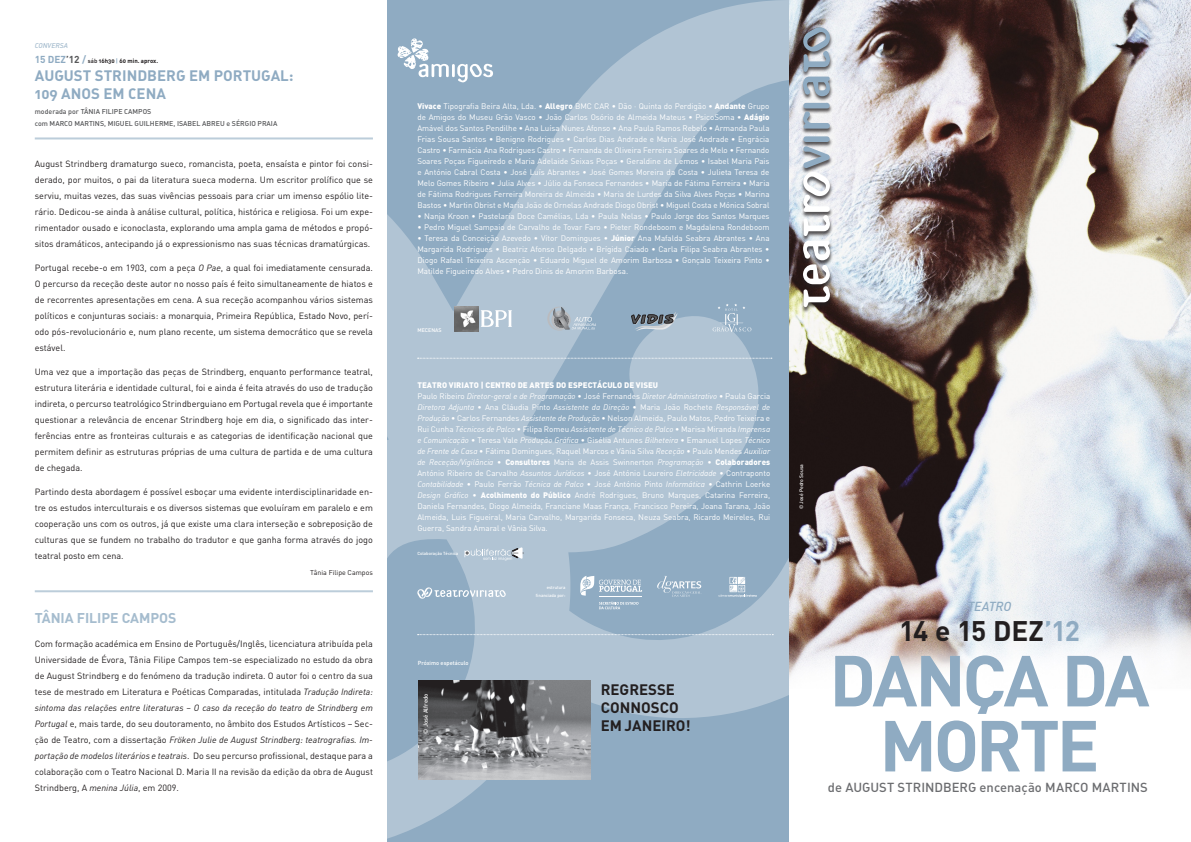
<style>
.page{position:relative;width:1191px;height:842px;background:#fff}
.page>*{position:absolute;margin:0;border:0;box-sizing:border-box;transform-origin:0 0}
.t1{font:700 28px "DIN";letter-spacing:-.045em;color:#231f20}
.t2{font:15px "DIN Bold Alternate";color:#8fabc2}
.t3{font:700 15px "DIN";color:#231f20}
.t4{font:700 14px "DIN";letter-spacing:-.005em;color:#a5bcce}
.t5{font:13px "DIN Medium Alternate";color:#6c6d70}
.t6{font:13px "DIN Medium Italic Alt";letter-spacing:-.01em;color:#8fabc2}
.t7{font:9px/16px "DIN";color:#231f20;text-align:justify}
.t8{font:8px/11px "DIN";color:#fff;text-align:justify}
.t9{font:900 8px "DIN";color:#fff}
.t10{font:7px "DIN Medium Alternate";color:#57585a}
.t11{font:7px "DIN";color:#231f20}
.t12{font:7px "DIN Medium Italic Alt";color:#a5bcce}
.t13{font:6px "DIN Bold Alternate";color:#231f20}
.t14{font:500 6px "DIN";letter-spacing:-.005em;color:#fff}
.t15{font:500 5.8px "DIN";letter-spacing:-.005em;color:#fff}
.t16{font:500 5.3px "DIN";color:#fff}
.t17{font:5px "DIN Medium Alternate";color:#fff}
.t18{font:500 4.4px "DIN";color:#fff}
.s1{font-family:"DIN";font-weight:700;font-size:10px;color:#8fabc2}
.s2{font-family:"DIN";font-weight:700;font-size:10px;color:#57585a}
.s3{font-size:10px;color:#8fabc2}
.s4{font-family:"DIN";font-weight:500}
.s5{color:#8fabc2}
.s6{font-style:italic}
.s7{font-weight:900}
.s8{font-family:"DIN Regular Italic Alt"}
</style>
<div class="page">
<img style="left:789px;top:0;width:402px;height:772px">
<svg style="left:387px;top:0;width:402px;height:842px;background:#9fb7ca"></svg>
<svg style="left:397px;top:38px;width:96px;height:44px;background:#a5bbce"></svg>
<svg style="left:417px;top:358px;width:355px;height:1px"></svg>
<svg style="left:417px;top:634px;width:356px;height:1px"></svg>
<svg style="left:464px;top:547px;width:60px;height:14px"></svg>
<svg style="left:417px;top:587px;width:89px;height:12px"></svg>
<svg style="left:657px;top:576px;width:44px;height:21px"></svg>
<svg style="left:718px;top:577px;width:38px;height:20px"></svg>
<svg style="left:580px;top:576px;width:62px;height:33px;background:#a7bdcf"></svg>
<svg style="left:547px;top:307px;width:49px;height:24px"></svg>
<svg style="left:631px;top:311px;width:46px;height:20px"></svg>
<svg style="left:712px;top:304px;width:39px;height:28px"></svg>
<img style="left:454px;top:306px;width:24px;height:25px">
<svg style="left:480px;top:310px;width:32px;height:17px"></svg>
<div style="left:800px;top:27px;width:33px;height:286px;background:#231f20;opacity:.75"></div>
<svg style="left:801px;top:26px;width:30px;height:281px"></svg>
<svg style="left:885px;top:720px;width:210px;height:52px"></svg>
<svg style="left:835px;top:655px;width:314px;height:59px"></svg>
<hr style="left:35px;top:590px;width:338px;height:2px;background:#bccdda">
<hr style="left:35px;top:137px;width:338px;height:2px;background:#bccdda">
<img style="left:418px;top:680px;width:172px;height:99px">
<p class="t12" style="left:35px;top:41px;width:35px">CONVERSA</p>
<p class="t13" style="left:35px;top:57px;width:125px"><span class="s1">15 DEZ</span><span class="s2">’12</span> <span class="s3">/</span> <span class="s4">sáb</span> 16h30 <span class="s5">|</span> 60 min. aprox.</p>
<p class="t2" style="left:35px;top:66px;width:260px">AUGUST STRINDBERG EM PORTUGAL:</p>
<p class="t2" style="left:35px;top:84px;width:133px">109 ANOS EM CENA</p>
<p class="t10" style="left:35px;top:107px;width:118px">moderada por TÂNIA FILIPE CAMPOS</p>
<p class="t10" style="left:35px;top:119px;width:244px">com MARCO MARTINS, MIGUEL GUILHERME, ISABEL ABREU e SÉRGIO PRAIA</p>
<p class="t7" style="left:35px;top:155px;width:340px">August Strindberg dramaturgo sueco, romancista, poeta, ensaísta e pintor foi consi&shy;derado, por muitos, o pai da literatura sueca moderna. Um escritor prolífico que se serviu, muitas vezes, das suas vivências pessoais para criar um imenso espólio lite&shy;rário. Dedicou-se ainda à análise cultural, política, histórica e religiosa. Foi um expe&shy;rimentador ousado e iconoclasta, explorando uma ampla gama de métodos e propó&shy;sitos dramáticos, antecipando já o expressionismo nas suas técnicas dramatúrgicas.</p>
<p class="t7" style="left:35px;top:259px;width:340px">Portugal recebe-o em 1903, com a peça <span class="s6">O Pae</span>, a qual foi imediatamente censurada.<br>O percurso da receção deste autor no nosso país é feito simultaneamente de hiatos e de recorrentes apresentações em cena. A sua receção acompanhou vários sistemas políticos e conjunturas sociais: a monarquia, Primeira República, Estado Novo, perí&shy;odo pós-revolucionário e, num plano recente, um sistema democrático que se revela estável.</p>
<p class="t7" style="left:35px;top:363px;width:340px">Uma vez que a importação das peças de Strindberg, enquanto performance teatral, estrutura literária e identidade cultural, foi e ainda é feita através do uso de tradução indireta, o percurso teatrológico Strindberguiano em Portugal revela que é importante questionar a relevância de encenar Strindberg hoje em dia, o significado das inter&shy;ferências entre as fronteiras culturais e as categorias de identificação nacional que permitem definir as estruturas próprias de uma cultura de partida e de uma cultura de chegada.</p>
<p class="t7" style="left:35px;top:483px;width:340px">Partindo desta abordagem é possível esboçar uma evidente interdisciplinaridade en&shy;tre os estudos interculturais e os diversos sistemas que evoluíram em paralelo e em cooperação uns com os outros, já que existe uma clara interseção e sobreposição de culturas que se fundem no trabalho do tradutor e que ganha forma através do jogo teatral posto em cena.</p>
<p class="t11" style="left:310px;top:568px;width:64px">Tânia Filipe Campos</p>
<p class="t4" style="left:35px;top:608px;width:143px">TÂNIA FILIPE CAMPOS</p>
<p class="t7" style="left:35px;top:635px;width:340px">Com formação académica em Ensino de Português/Inglês, licenciatura atribuída pela Universidade de Évora, Tânia Filipe Campos tem-se especializado no estudo da obra de August Strindberg e do fenómeno da tradução indireta. O autor foi o centro da sua tese de mestrado em Literatura e Poéticas Comparadas, intitulada <span class="s6">Tradução Indireta: sintoma das relações entre literaturas – O caso da receção do teatro de Strindberg em Portugal</span> e, mais tarde, do seu doutoramento, no âmbito dos Estudos Artísticos – Sec&shy;ção de Teatro, com a dissertação <span class="s6">Fröken Julie de August Strindberg: teatrografias. Im&shy;portação de modelos literários e teatrais</span>. Do seu percurso profissional, destaque para a colaboração com o Teatro Nacional D. Maria II na revisão da edição da obra de August Strindberg, A <span class="s6">menina Júlia</span>, em 2009.</p>
<p class="t8" style="left:417px;top:100px;width:354px"><span class="s7">Vivace</span> Tipografia Beira Alta, Lda. • <span class="s7">Allegro</span> BMC CAR • Dão · Quinta do Perdigão • <span class="s7">Andante</span> Grupo de Amigos do Museu Grão Vasco • João Carlos Osório de Almeida Mateus • PsicoSoma • <span class="s7">Adágio </span>Amável dos Santos Pendilhe • Ana Luísa Nunes Afonso • Ana Paula Ramos Rebelo • Armanda Paula Frias Sousa Santos • Benigno Rodrigues • Carlos Dias Andrade e Maria José Andrade • Engrácia Castro • Farmácia Ana Rodrigues Castro • Fernanda de Oliveira Ferreira Soares de Melo • Fernando Soares Poças Figueiredo e Maria Adelaide Seixas Poças • Geraldine de Lemos • Isabel Maria Pais e António Cabral Costa • José Luís Abrantes • José Gomes Moreira da Costa • Julieta Teresa de Melo Gomes Ribeiro • Julia Alves • Júlio da Fonseca Fernandes • Maria de Fátima Ferreira • Maria de Fátima Rodrigues Ferreira Moreira de Almeida • Maria de Lurdes da Silva Alves Poças • Marina Bastos • Martin Obrist e Maria João de Ornelas Andrade Diogo Obrist • Miguel Costa e Mónica Sobral</p>
<p class="t8" style="left:417px;top:210px;width:354px">• Nanja Kroon • Pastelaria Doce Camélias, Lda • Paula Nelas • Paulo Jorge dos Santos Marques</p>
<p class="t8" style="left:417px;top:221px;width:354px">• Pedro Miguel Sampaio de Carvalho de Tovar Faro • Pieter Rondeboom e Magdalena Rondeboom</p>
<p class="t8" style="left:417px;top:232px;width:354px">• Teresa da Conceição Azevedo • Vítor Domingues • <span class="s7">Júnior</span> Ana Mafalda Seabra Abrantes • Ana Margarida Rodrigues • Beatriz Afonso Delgado • Brígida Caiado • Carla Filipa Seabra Abrantes • Diogo Rafael Teixeira Ascenção • Eduardo Miguel de Amorim Barbosa • Gonçalo Teixeira Pinto • Matilde Figueiredo Alves • Pedro Dinis de Amorim Barbosa.</p>
<p class="t16" style="left:417px;top:326px;width:26px">MECENAS</p>
<p class="t9" style="left:417px;top:380px;width:242px">TEATRO VIRIATO | CENTRO DE ARTES DO ESPECTÁCULO DE VISEU</p>
<p class="t8" style="left:417px;top:391px;width:354px">Paulo Ribeiro <span class="s8">Diretor-geral e de Programação</span> • José Fernandes <span class="s8">Diretor Administrativo</span> • Paula Garcia <span class="s8">Diretora Adjunta</span> • Ana Cláudia Pinto <span class="s8">Assistente da Direção</span> • Maria João Rochete <span class="s8">Responsável de Produção</span> • Carlos Fernandes <span class="s8">Assistente de Produção</span> • Nelson Almeida, Paulo Matos, Pedro Teixeira e Rui Cunha <span class="s8">Técnicos de Palco</span> • Filipa Romeu <span class="s8">Assistente de Técnico de Palco</span> • Marisa Miranda <span class="s8">Imprensa e Comunicação</span> • Teresa Vale <span class="s8">Produção Gráfica</span> • Gisélia Antunes <span class="s8">Bilheteira</span> • Emanuel Lopes <span class="s8">Técnico de Frente de Casa</span> • Fátima Domingues, Raquel Marcos e Vânia Silva <span class="s8">Receção</span> • Paulo Mendes <span class="s8">Auxiliar de Receção/Vigilância</span> • <span class="s7">Consultores</span> Maria de Assis Swinnerton <span class="s8">Programação</span> • <span class="s7">Colaboradores </span>António Ribeiro de Carvalho <span class="s8">Assuntos Jurídicos</span> • José António Loureiro <span class="s8">Eletricidade</span> • Contraponto <span class="s8">Contabilidade</span> • Paulo Ferrão <span class="s8">Técnica de Palco</span> • José António Pinto <span class="s8">Informática</span> • Cathrin Loerke <span class="s8">Design Gráfico</span> • <span class="s7">Acolhimento do Público</span> André Rodrigues, Bruno Marques, Catarina Ferreira, Daniela Fernandes, Diogo Almeida, Franciane Maas França, Francisco Pereira, Joana Tarana, João Almeida, Luis Figueiral, Maria Carvalho, Margarida Fonseca, Neuza Seabra, Ricardo Meireles, Rui Guerra, Sandra Amaral e Vânia Silva.</p>
<p class="t18" style="left:417px;top:551px;width:42px">Colaboração Técnica</p>
<p class="t15" style="left:418px;top:659px;width:52px">Próximo espetáculo</p>
<p class="t14" style="left:422px;top:734px;width:42px;rotate:-90deg">© José Alfredo</p>
<p class="t18" style="left:546px;top:585px;width:20px">estrutura</p>
<p class="t18" style="left:536px;top:592px;width:31px">financiada por:</p>
<p class="t3" style="left:601px;top:679px;width:76px">REGRESSE</p>
<p class="t3" style="left:601px;top:697px;width:79px">CONNOSCO</p>
<p class="t3" style="left:601px;top:715px;width:91px">EM JANEIRO!</p>
<p class="t17" style="left:798px;top:509px;width:47px;rotate:-90deg">© José Pedro Sousa</p>
<p class="t6" style="left:967px;top:598px;width:46px">TEATRO</p>
<p class="t1" style="left:899px;top:612px;width:182px">14 e 15 DEZ<span class="s5">’12</span></p>
<p class="t5" style="left:828px;top:779px;width:321px">de AUGUST STRINDBERG encenação MARCO MARTINS</p>
</div>
